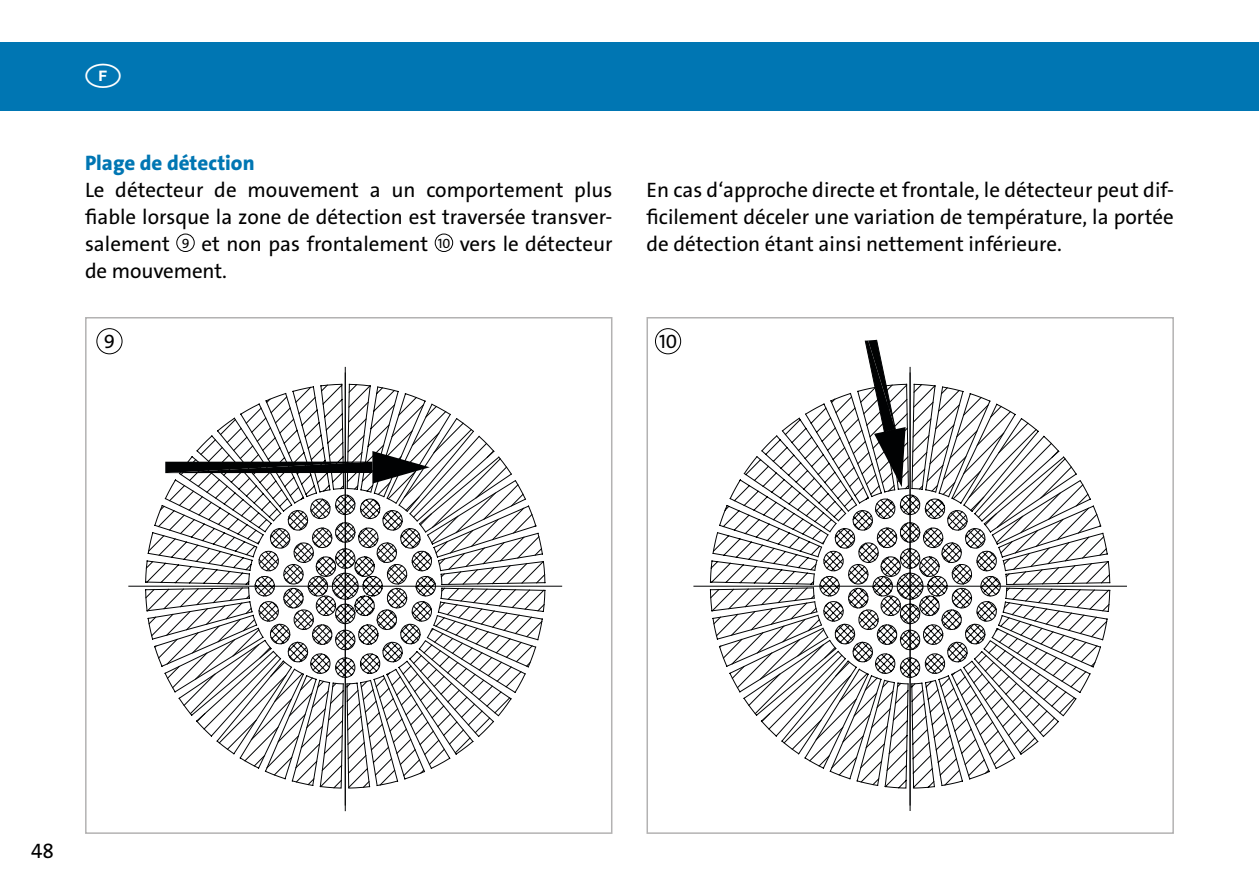
<style>
.page{position:relative;width:1259px;height:893px;background:#fff}
.page>*{position:absolute;margin:0;border:0;box-sizing:border-box;transform-origin:0 0}
.t1{font:21px/27px "The Sans LP5 Plain";color:#000;text-align:justify}
.t2{font:21px "The Sans LP8 Ex Bld";color:#0076b3}
.t3{font:19.5px "The Sans LP5 Plain";color:#000}
.s1{font-size:13.5px}
</style>
<div class="page">
<div style="left:0;top:43px;width:1259px;height:68px;background:#0076b3"></div>
<div style="left:85px;top:317px;width:527px;height:517px;border:2px solid #b3b2b2"></div>
<div style="left:646px;top:317px;width:528px;height:517px;border:2px solid #b3b2b2"></div>
<div style="left:96px;top:328px;width:26px;height:26px;border:1px solid #000;border-radius:50%"></div>
<div style="left:655px;top:328px;width:26px;height:26px;border:1px solid #000;border-radius:50%"></div>
<div style="left:176px;top:234px;width:18px;height:18px;border:1px solid #000;border-radius:50%"></div>
<div style="left:435px;top:234px;width:18px;height:18px;border:1px solid #000;border-radius:50%"></div>
<svg style="left:712px;top:372px;width:415px;height:439px"></svg>
<svg style="left:858px;top:319px;width:47px;height:168px"></svg>
<svg style="left:145px;top:383px;width:199px;height:404px"></svg>
<svg style="left:344px;top:372px;width:202px;height:439px"></svg>
<svg style="left:165px;top:451px;width:265px;height:33px"></svg>
<p class="t2" style="left:85px;top:149px;width:171px">Plage de détection</p>
<p class="t1" style="left:85px;top:176px;width:529px">Le détecteur de mouvement a un comportement plus fiable lorsque la zone de détection est traversée transver&shy;salement <span class="s1">9</span> et non pas frontalement <span class="s1">10</span> vers le détecteur de mouvement.</p>
<p class="t1" style="left:646px;top:176px;width:529px">En cas d‘approche directe et frontale, le détecteur peut dif&shy;ficilement déceler une variation de température, la portée de détection étant ainsi nettement inférieure.</p>
<p class="t3" style="left:104px;top:329px;width:13px">9</p>
<p class="t3" style="left:659px;top:329px;width:20px">10</p>
<p class="t1" style="left:31px;top:838px;width:24px">48</p>
</div>
